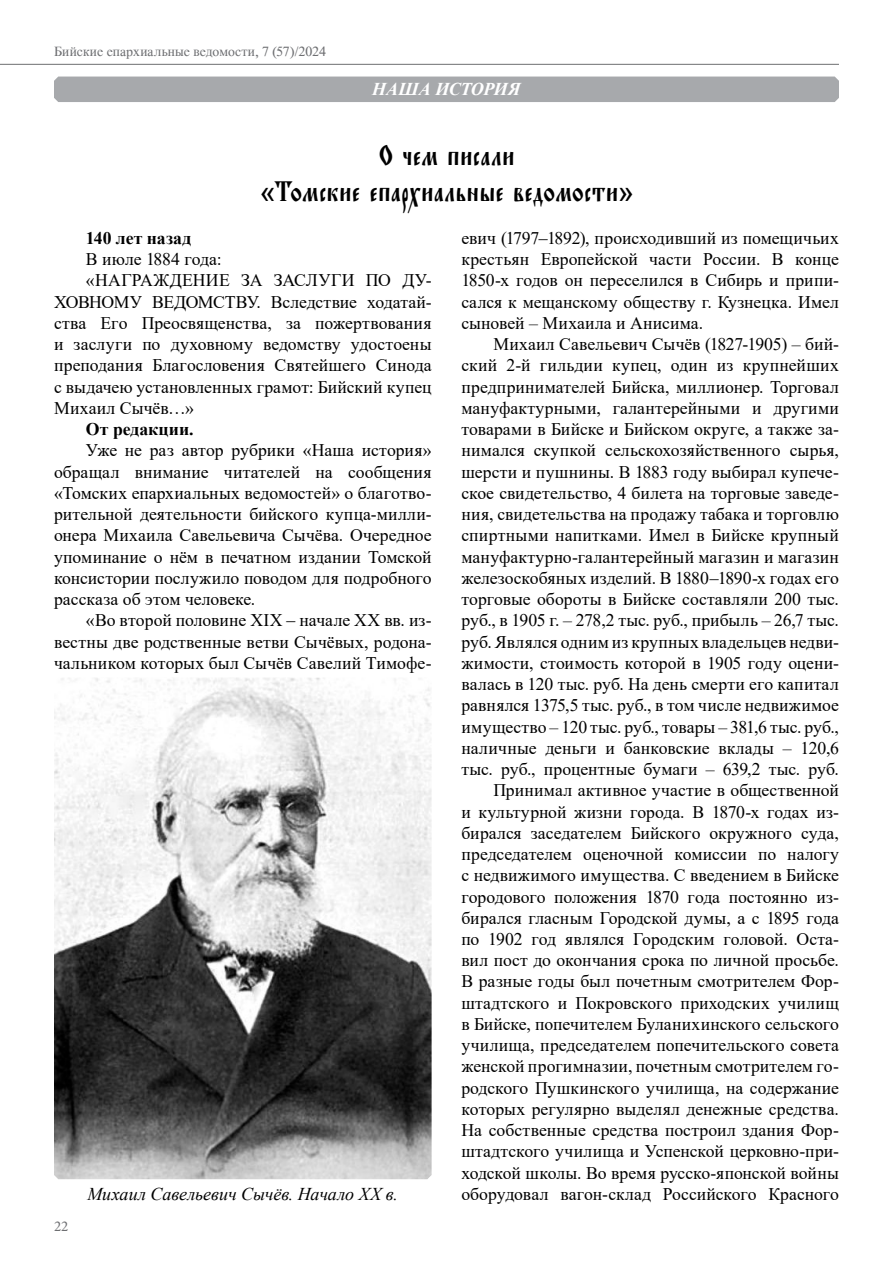
<style>
.page{position:relative;width:893px;height:1263px;background:#fff}
.page>*{position:absolute;margin:0;border:0;box-sizing:border-box;transform-origin:0 0}
.t1{font:30px/36px "Orthodox.tt e Roos";letter-spacing:-.015em;color:#000;text-align:center}
.t2{font:italic 18px "Times New Roman";color:#000}
.t3{font:italic 700 18px "Times New Roman";letter-spacing:-.02em;color:#fff}
.t4{font:17.7px/21.3px "Times New Roman";color:#000;text-align:justify}
.t5{font:17.7px "Times New Roman";letter-spacing:.02em;color:#000}
.t6{font:700 17.7px "Times New Roman";letter-spacing:.005em;color:#000}
.t7{font:15px "Minion Pro";color:#6d6e71}
.t8{font:13.5px "Time";letter-spacing:.005em;color:#6d6e71}
</style>
<div class="page">
<hr style="left:0;top:64px;width:839px;height:1px;background:#6d6e71">
<div style="left:54px;top:77px;width:785px;height:25px;background:#a7a9ac"></div>
<img style="left:54px;top:677px;width:378px;height:502px">
<p class="t8" style="left:54px;top:44px;width:274px">Бийские епархиальные ведомости, 7 (57)/2024</p>
<p class="t3" style="left:372px;top:77px;width:150px">НАША ИСТОРИЯ</p>
<h1 class="t1" style="left:260px;top:139px;width:375px">О чем писали<br>«Томские епархиальные ведомости»</h1>
<p class="t6" style="left:86px;top:225px;width:107px">140 лет назад</p>
<p class="t4" style="left:86px;top:248px;width:137px">В июле 1884 года:</p>
<p class="t5" style="left:86px;top:268px;width:347px">«НАГРАЖДЕНИЕ ЗА ЗАСЛУГИ ПО ДУ-</p>
<p class="t4" style="left:54px;top:291px;width:379px">ХОВНОМУ ВЕДОМСТВУ. Вследствие ходатай-</p>
<p class="t4" style="left:54px;top:312px;width:379px">ства Его Преосвященства, за пожертвования</p>
<p class="t4" style="left:54px;top:333px;width:379px">и заслуги по духовному ведомству удостоены</p>
<p class="t4" style="left:54px;top:354px;width:379px">преподания Благословения Святейшего Синода</p>
<p class="t4" style="left:54px;top:375px;width:379px">с выдачею установленных грамот: Бийский купец</p>
<p class="t4" style="left:54px;top:397px;width:141px">Михаил Сычёв…»</p>
<p class="t6" style="left:86px;top:416px;width:109px">От редакции.</p>
<p class="t4" style="left:54px;top:439px;width:379px;text-indent:32px">Уже не раз автор рубрики «Наша история» обращал внимание читателей на сообщения «Томских епархиальных ведомостей» о благотво&shy;рительной деятельности бийского купца-милли&shy;онера Михаила Савельевича Сычёва. Очередное упоминание о нём в печатном издании Томской консистории послужило поводом для подробного рассказа об этом человеке.</p>
<p class="t4" style="left:54px;top:609px;width:379px;text-indent:32px">«Во второй половине XIX ‒ начале XX вв. из&shy;вестны две родственные ветви Сычёвых, родона&shy;чальником которых был Сычёв Савелий Тимофе-</p>
<p class="t7" style="left:54px;top:1216px;width:16px">22</p>
<p class="t2" style="left:88px;top:1182px;width:312px">Михаил Савельевич Сычёв. Начало XX в.</p>
<p class="t4" style="left:461px;top:227px;width:379px">евич (1797‒1892), происходивший из помещичьих крестьян Европейской части России. В конце 1850-х годов он переселился в Сибирь и припи&shy;сался к мещанскому обществу г. Кузнецка. Имел сыновей – Михаила и Анисима.</p>
<p class="t4" style="left:461px;top:333px;width:379px;text-align:right">Михаил Савельевич Сычёв (1827-1905) – бий&shy;ский 2-й гильдии купец, один из крупнейших предпринимателей Бийска, миллионер. Торговал мануфактурными, галантерейными и другими товарами в Бийске и Бийском округе, а также за&shy;нимался скупкой сельскохозяйственного сырья, шерсти и пушнины. В 1883 году выбирал купече&shy;ское свидетельство, 4 билета на торговые заведе&shy;ния, свидетельства на продажу табака и торговлю спиртными напитками. Имел в Бийске крупный мануфактурно-галантерейный магазин и магазин железоскобяных изделий. В 1880‒1890-х годах его торговые обороты в Бийске составляли 200 тыс. руб., в 1905 г. – 278,2 тыс. руб., прибыль – 26,7 тыс. руб. Являлся одним из крупных владельцев недви&shy;жимости, стоимость которой в 1905 году оцени&shy;валась в 120 тыс. руб. На день смерти его капитал равнялся 1375,5 тыс. руб., в том числе недвижимое имущество – 120 тыс. руб., товары – 381,6 тыс. руб., наличные деньги и банковские вклады – 120,6 тыс. руб., процентные бумаги – 639,2 тыс. руб.<br>Принимал активное участие в общественной<br>и культурной жизни города. В 1870-х годах из&shy;бирался заседателем Бийского окружного суда, председателем оценочной комиссии по налогу с недвижимого имущества. С введением в Бийске городового положения 1870 года постоянно из&shy;бирался гласным Городской думы, а с 1895 года по 1902 год являлся Городским головой. Оста&shy;вил пост до окончания срока по личной просьбе.<br>В разные годы был почетным смотрителем Фор&shy;штадтского и Покровского приходских училищ в Бийске, попечителем Буланихинского сельского училища, председателем попечительского совета женской прогимназии, почетным смотрителем го&shy;родского Пушкинского училища, на содержание которых регулярно выделял денежные средства.<br>На собственные средства построил здания Фор&shy;штадтского училища и Успенской церковно-при&shy;ходской школы. Во время русско-японской войны оборудовал вагон-склад Российского Красного</p>
</div>
